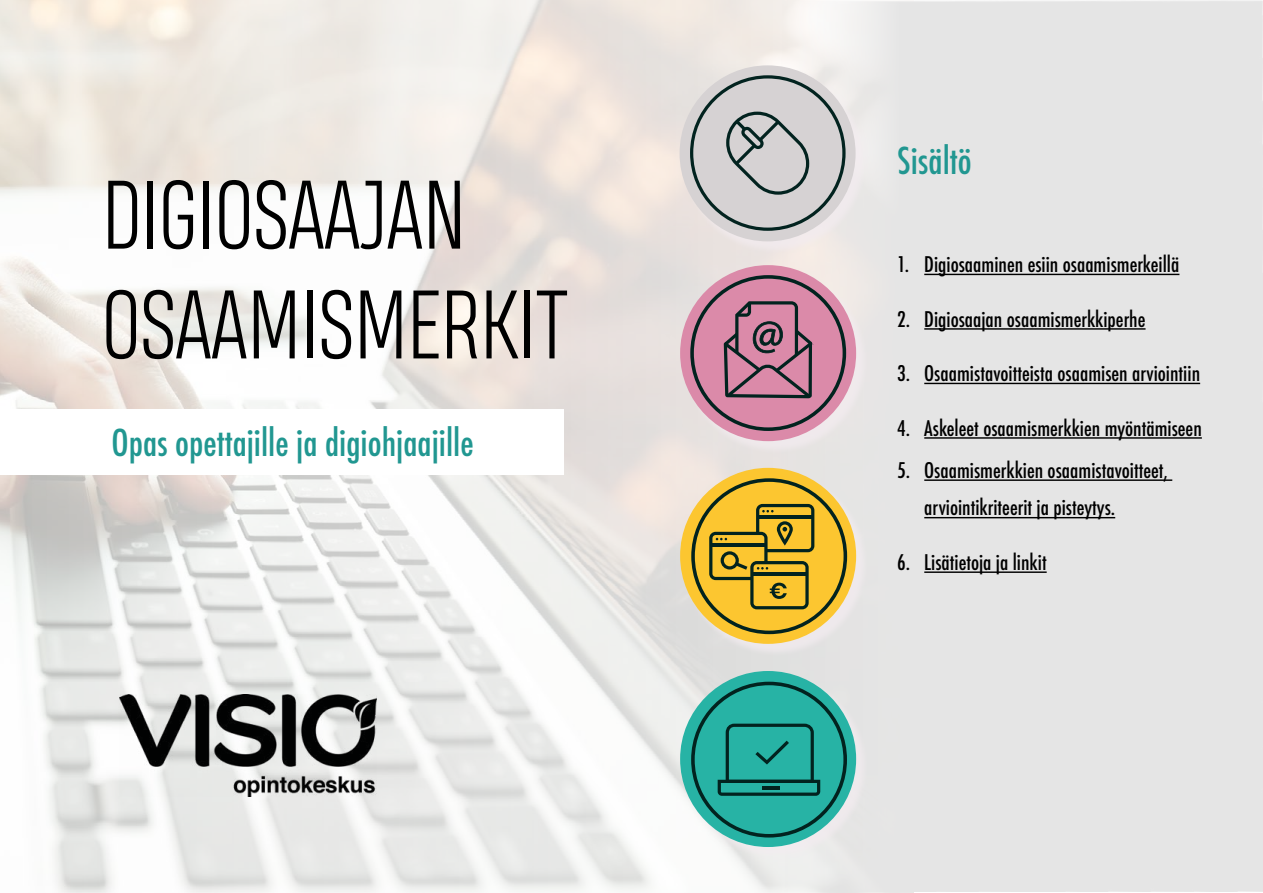
<style>
.page{position:relative;width:1263px;height:893px;background:#fff}
.page>*{position:absolute;margin:0;border:0;box-sizing:border-box;transform-origin:0 0}
.t1{font:300 91.5px/109.8px "Heading Pro Trial";color:#000}
.t2{font:500 condensed 36px "Futura";color:#219791}
.t3{font:500 condensed 21px/37.5px "Futura";color:#000}
</style>
<div class="page">
<img style="left:0;top:0;width:914px;height:893px">
<div style="left:769px;top:1px;width:493px;height:891px;background:#e5e5e5"></div>
<div style="left:0;top:409px;width:563px;height:65px;background:#fff"></div>
<div style="left:682px;top:67px;width:186px;height:187px;background:#ebe7e5"></div>
<div style="left:679px;top:65px;width:176px;height:176px;background:#d6d2d3;border-radius:50%"></div>
<svg style="left:690px;top:75px;width:155px;height:156px"></svg>
<div style="left:682px;top:267px;width:187px;height:187px;background:#e9e5e4"></div>
<div style="left:680px;top:265px;width:176px;height:176px;background:#db8aa9;border-radius:50%"></div>
<div style="left:690px;top:275px;width:156px;height:156px;border:4px solid #02231f;border-radius:50%"></div>
<svg style="left:724px;top:301px;width:88px;height:97px"></svg>
<div style="left:682px;top:470px;width:187px;height:187px;background:#f3ecf0;opacity:.75"></div>
<div style="left:680px;top:468px;width:176px;height:176px;background:#fcc630;border-radius:50%"></div>
<div style="left:691px;top:478px;width:156px;height:156px;border:4px solid #02231f;border-radius:50%"></div>
<svg style="left:709px;top:504px;width:105px;height:105px"></svg>
<div style="left:682px;top:672px;width:187px;height:188px;background:#f3ecf0;opacity:.75"></div>
<div style="left:680px;top:671px;width:176px;height:176px;background:#27b3a5;border-radius:50%"></div>
<div style="left:691px;top:682px;width:156px;height:155px;border:4px solid #02231f;border-radius:50%"></div>
<svg style="left:718px;top:724px;width:102px;height:72px"></svg>
<img style="left:119px;top:694px;width:257px;height:102px">
<hr style="left:924px;top:274px;width:255px;height:1px;background:#000">
<hr style="left:924px;top:328px;width:221px;height:2px;background:#000">
<hr style="left:924px;top:383px;width:276px;height:1px;background:#000">
<hr style="left:924px;top:437px;width:278px;height:2px;background:#000">
<hr style="left:924px;top:479px;width:248px;height:2px;background:#000">
<hr style="left:924px;top:517px;width:191px;height:1px;background:#000">
<hr style="left:924px;top:571px;width:123px;height:2px;background:#000">
<h1 class="t1" style="left:102px;top:170px;width:467px">DIGIOSAAJAN<br>OSAAMISMERKIT</h1>
<h2 class="t2" style="left:112px;top:419px;width:363px">Opas opettajille ja digiohjaajille</h2>
<h2 class="t2" style="left:897px;top:138px;width:76px">Sisältö</h2>
<p class="t3" style="left:897px;top:246px;width:284px">1. Digiosaaminen esiin osaamismerkeillä</p>
<p class="t3" style="left:897px;top:300px;width:250px">2. Digiosaajan osaamismerkkiperhe</p>
<p class="t3" style="left:897px;top:355px;width:304px">3. Osaamistavoitteista osaamisen arviointiin</p>
<p class="t3" style="left:897px;top:409px;width:306px">4. Askeleet osaamismerkkien myöntämiseen</p>
<p class="t3" style="left:924px;top:452px;width:245px;text-indent:-27px">5. Osaamismerkkien osaamistavoitteet, arviointikriteerit ja pisteytys.</p>
<p class="t3" style="left:897px;top:544px;width:151px">6. Lisätietoja ja linkit</p>
</div>
